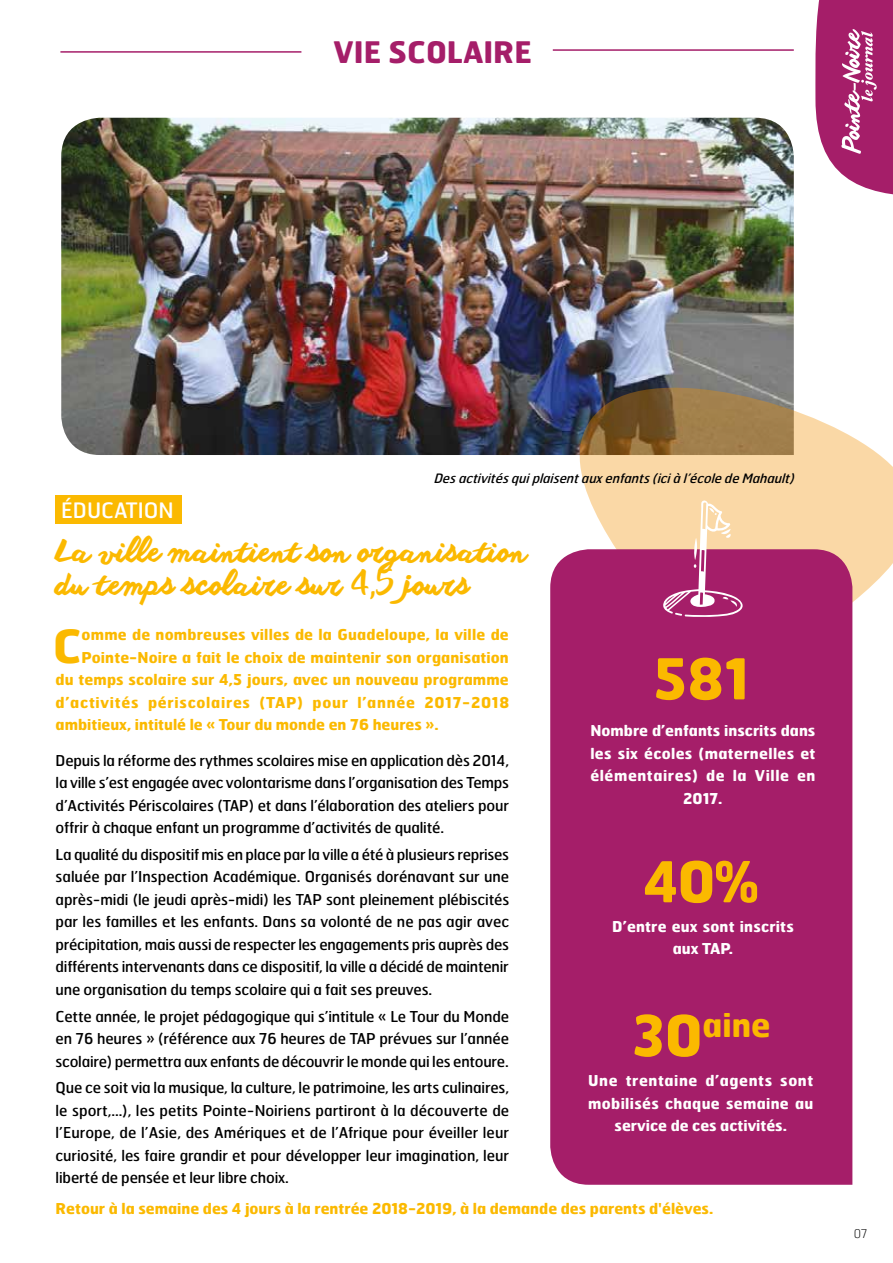
<style>
.page{position:relative;width:893px;height:1263px;background:#fff}
.page>*{position:absolute;margin:0;border:0;box-sizing:border-box;transform-origin:0 0}
.t1{font:700 56.25px "Hermes";color:#fbb900}
.t2{font:700 45.75px "Hermes";color:#fbb900}
.t3{font:700 32.85px "Hermes";color:#fbb900}
.t4{font:700 29.7px "Hermes";color:#a51e69}
.t5{font:29.25px/33px "anothershabby";letter-spacing:-.01em;color:#fbb900}
.t6{font:21.3px "Hermes";color:#fff}
.t7{font:15px/22.5px "Hermes";letter-spacing:-.01em;color:#000;text-align:justify}
.t8{font:700 15px "Hermes";letter-spacing:.005em;color:#fbb900}
.t9{font:700 15px/22.5px "Hermes";letter-spacing:.02em;color:#fff;text-align:center}
.t10{font:700 15px "Hermes";letter-spacing:.05em;color:#fbb900}
.t11{font:italic 12.9px "Hermes";color:#000}
.t12{font:100 12px "Hermes";color:#000}
.s1{font-family:"Beyond The Mountains"}
.s2{font-size:56.25px}
</style>
<div class="page">
<img style="left:61px;top:118px;width:733px;height:337px">
<hr style="left:553px;top:49px;width:241px;height:2px;background:#a51e69">
<hr style="left:60px;top:51px;width:241px;height:2px;background:#a51e69">
<div style="left:56px;top:495px;width:126px;height:29px;background:#fbb900"></div>
<svg style="left:544px;top:358px;width:349px;height:328px"></svg>
<div style="left:550px;top:549px;width:302px;height:636px;background:#a51e69"></div>
<svg style="left:663px;top:499px;width:83px;height:118px;background:#d18394"></svg>
<svg style="left:815px;top:0;width:78px;height:195px"></svg>
<h3 class="t4" style="left:333px;top:33px;width:200px">VIE SCOLAIRE</h3>
<h3 class="t6" style="left:61px;top:497px;width:114px">ÉDUCATION</h3>
<p class="t11" style="left:433px;top:470px;width:366px">Desactivitésquiplaisentauxenfants(iciàl’écoledeMahault)</p>
<h3 class="t5" style="left:56px;top:535px;width:473px">La ville maintient son organisation du temps scolaire sur <span class="s1">4,5</span> jours</h3>
<h2 class="t2" style="left:53px;top:616px;width:30px">C</h2>
<p class="t8" style="left:82px;top:625px;width:429px">omme de nombreuses villes de la Guadeloupe, la ville de</p>
<p class="t8" style="left:82px;top:648px;width:429px">Pointe-Noire a fait le choix de maintenir son organisation</p>
<p class="t8" style="left:56px;top:670px;width:455px">du temps scolaire sur 4,5 jours, avec un nouveau programme</p>
<p class="t10" style="left:56px;top:693px;width:455px">d’activités périscolaires (TAP) pour l’année 2017-2018</p>
<p class="t8" style="left:56px;top:715px;width:385px">ambitieux, intitulé le « Tour du monde en 76 heures ».</p>
<p class="t7" style="left:56px;top:748px;width:455px">Depuis la réforme des rythmes scolaires mise en application dès 2014, la ville s’est engagée avec volontarisme dans l’organisation des Temps d’Activités Périscolaires (TAP) et dans l’élaboration des ateliers pour offrir à chaque enfant un programme d’activités de qualité.</p>
<p class="t7" style="left:56px;top:843px;width:455px">La qualité du dispositif mis en place par la ville a été à plusieurs reprises saluée par l’Inspection Académique. Organisés dorénavant sur une après-midi (le jeudi après-midi) les TAP sont pleinement plébiscités par les familles et les enfants. Dans sa volonté de ne pas agir avec précipitation, mais aussi de respecter les engagements pris auprès des différents intervenants dans ce dispositif, la ville a décidé de maintenir une organisation du temps scolaire qui a fait ses preuves.</p>
<p class="t7" style="left:56px;top:1004px;width:455px">Cette année, le projet pédagogique qui s’intitule « Le Tour du Monde en 76 heures » (référence aux 76 heures de TAP prévues sur l’année scolaire) permettra aux enfants de découvrir le monde qui les entoure.</p>
<p class="t7" style="left:56px;top:1076px;width:455px">Que ce soit via la musique, la culture, le patrimoine, les arts culinaires, le sport,…), les petits Pointe-Noiriens partiront à la découverte de l’Europe, de l’Asie, des Amériques et de l’Afrique pour éveiller leur curiosité, les faire grandir et pour développer leur imagination, leur liberté de pensée et leur libre choix.</p>
<h1 class="t1" style="left:653px;top:642px;width:98px">581</h1>
<p class="t9" style="left:590px;top:719px;width:227px">Nombre d’enfants inscrits dans les six écoles (maternelles et élémentaires) de la Ville en<br>2017.</p>
<h1 class="t1" style="left:643px;top:845px;width:117px">40%</h1>
<p class="t9" style="left:612px;top:914px;width:183px">D’entre eux sont inscrits aux TAP.</p>
<h3 class="t3" style="left:632px;top:1004px;width:140px"><span class="s2">30</span>aine</h3>
<p class="t9" style="left:588px;top:1069px;width:227px">Une trentaine d’agents sont mobilisés chaque semaine au service de ces activités.</p>
<p class="t8" style="left:56px;top:1199px;width:659px">Retour à la semaine des 4 jours à la rentrée 2018-2019, à la demande des parents d'élèves.</p>
<p class="t12" style="left:854px;top:1226px;width:15px">07</p>
</div>
